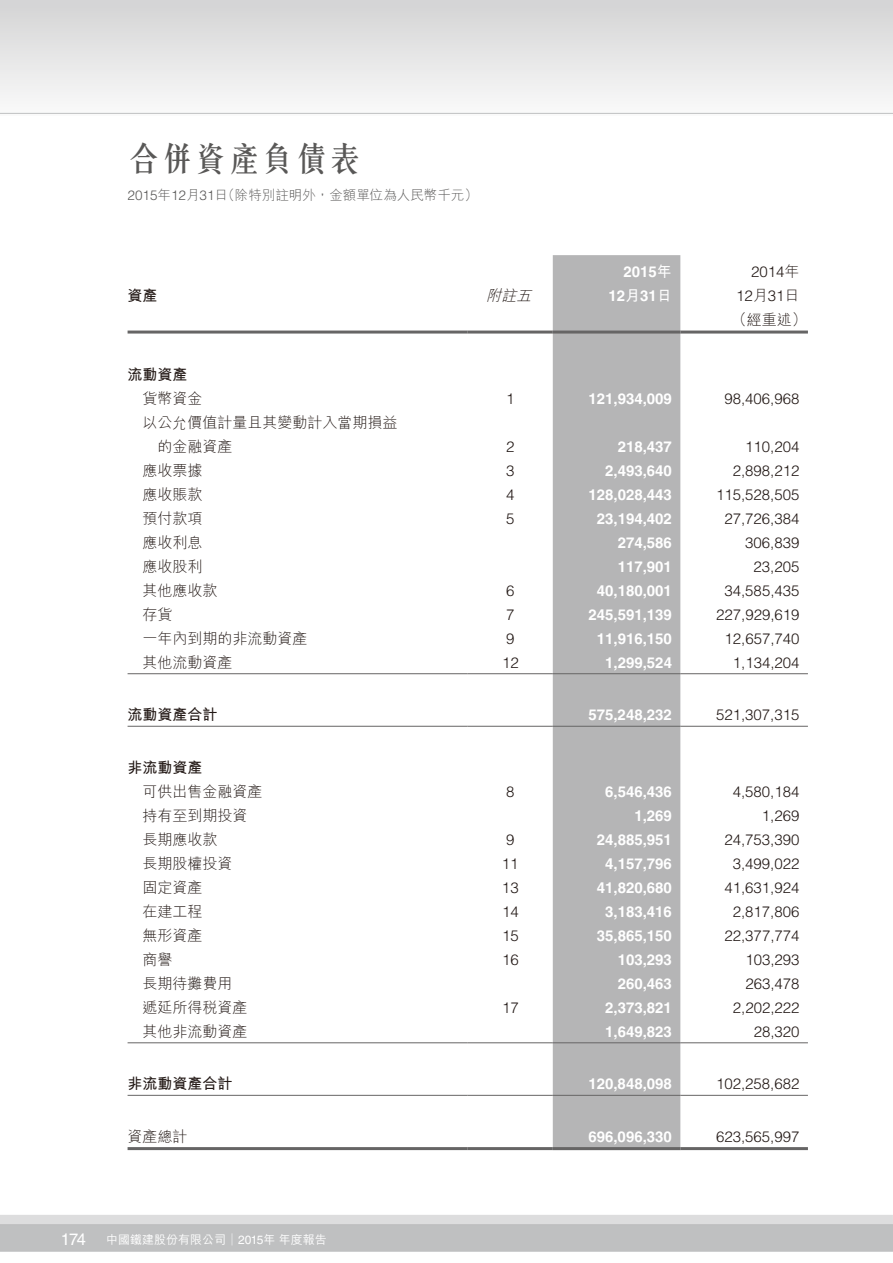
<style>
.page{position:relative;width:893px;height:1263px;background:#fff}
.page>*{position:absolute;margin:0;border:0;box-sizing:border-box;transform-origin:0 0}
.t1{font:500 33px "C Song 3 HK";letter-spacing:.015em;color:#595857}
.t2{font:16.5px "Helvetica LT Std";color:#fff}
.t3{font:300 15px "Helvetica LT Std";color:#231916}
.t4{font:700 15px "Helvetica LT Std";color:#fff}
.t5{font:300 15px/24px "M Hei HK";color:#231916}
.t6{font:700 15px "M Hei HK";color:#231916}
.t7{font:italic 300 15px "M Hei HK";color:#231916}
.t8{font:300 13.5px "M Hei HK";color:#595857}
.t9{font:500 12px "M Hei HK";color:#fff}
.s1{font-family:"Helvetica LT Std"}
.s2{font-family:"M Hei HK"}
.s3{font-family:"Helvetica LT Std";font-weight:400}
</style>
<div class="page">
<div style="left:0;top:0;width:893px;height:116px;background:linear-gradient(to bottom,#d3d3d4,#fafafa)"></div>
<div style="left:0;top:1224px;width:893px;height:28px;background:#bfc0c1"></div>
<hr style="left:0;top:113px;width:893px;height:1px;background:#bfc0c1">
<div style="left:0;top:1215px;width:893px;height:10px;background:#ddddde"></div>
<div style="left:553px;top:255px;width:127px;height:892px;background:#b5b5b6"></div>
<hr style="left:128px;top:331px;width:340px;height:3px;background:#666565">
<hr style="left:468px;top:331px;width:85px;height:3px;background:#666565">
<hr style="left:553px;top:331px;width:127px;height:3px;background:#666565">
<hr style="left:680px;top:331px;width:128px;height:3px;background:#666565">
<hr style="left:128px;top:673px;width:340px;height:1px;background:#666565">
<hr style="left:468px;top:673px;width:85px;height:1px;background:#666565">
<hr style="left:553px;top:673px;width:127px;height:1px;background:#666565">
<hr style="left:680px;top:673px;width:128px;height:1px;background:#666565">
<hr style="left:128px;top:726px;width:340px;height:1px;background:#666565">
<hr style="left:468px;top:726px;width:85px;height:1px;background:#666565">
<hr style="left:553px;top:726px;width:127px;height:1px;background:#666565">
<hr style="left:680px;top:726px;width:128px;height:1px;background:#666565">
<hr style="left:128px;top:1042px;width:340px;height:1px;background:#666565">
<hr style="left:468px;top:1042px;width:85px;height:1px;background:#666565">
<hr style="left:553px;top:1042px;width:127px;height:1px;background:#666565">
<hr style="left:680px;top:1042px;width:128px;height:1px;background:#666565">
<hr style="left:128px;top:1095px;width:340px;height:1px;background:#666565">
<hr style="left:468px;top:1095px;width:85px;height:1px;background:#666565">
<hr style="left:553px;top:1095px;width:127px;height:1px;background:#666565">
<hr style="left:680px;top:1095px;width:128px;height:1px;background:#666565">
<hr style="left:128px;top:1147px;width:340px;height:3px;background:#666565">
<hr style="left:468px;top:1147px;width:85px;height:3px;background:#666565">
<hr style="left:553px;top:1147px;width:127px;height:3px;background:#666565">
<hr style="left:680px;top:1147px;width:128px;height:3px;background:#666565">
<h1 class="t1" style="left:128px;top:142px;width:235px">合併資產負債表</h1>
<p class="t8" style="left:128px;top:188px;width:352px"><span class="s1">2015</span>年<span class="s1">12</span>月<span class="s1">31</span>日（除特別註明外，金額單位為人民幣千元）</p>
<p class="t4" style="left:623px;top:263px;width:50px">2015<span class="s2">年</span></p>
<p class="t3" style="left:751px;top:263px;width:50px">2014<span class="s2">年</span></p>
<p class="t6" style="left:128px;top:285px;width:31px">資產</p>
<p class="t7" style="left:486px;top:288px;width:50px">附註五</p>
<p class="t4" style="left:608px;top:287px;width:65px">12<span class="s2">月</span>31<span class="s2">日</span></p>
<p class="t3" style="left:736px;top:287px;width:65px">12<span class="s2">月</span>31<span class="s2">日</span></p>
<p class="t5" style="left:732px;top:307px;width:76px">（經重述）</p>
<p class="t6" style="left:128px;top:363px;width:61px">流動資產</p>
<p class="t5" style="left:142px;top:386px;width:61px">貨幣資金</p>
<p class="t3" style="left:506px;top:389px;width:10px">1</p>
<p class="t4" style="left:588px;top:389px;width:85px">121,934,009</p>
<p class="t3" style="left:724px;top:389px;width:77px">98,406,968</p>
<p class="t5" style="left:157px;top:410px;width:241px;text-indent:-15px">以公允價值計量且其變動計入當期損益的金融資產</p>
<p class="t3" style="left:506px;top:437px;width:10px">2</p>
<p class="t4" style="left:618px;top:437px;width:56px">218,437</p>
<p class="t3" style="left:745px;top:437px;width:56px">110,204</p>
<p class="t5" style="left:142px;top:458px;width:61px">應收票據</p>
<p class="t3" style="left:506px;top:461px;width:10px">3</p>
<p class="t4" style="left:605px;top:461px;width:68px">2,493,640</p>
<p class="t3" style="left:733px;top:461px;width:68px">2,898,212</p>
<p class="t5" style="left:142px;top:482px;width:61px">應收賬款</p>
<p class="t3" style="left:506px;top:485px;width:10px">4</p>
<p class="t4" style="left:588px;top:485px;width:85px">128,028,443</p>
<p class="t3" style="left:716px;top:485px;width:85px">115,528,505</p>
<p class="t5" style="left:143px;top:506px;width:61px">預付款項</p>
<p class="t3" style="left:506px;top:509px;width:10px">5</p>
<p class="t4" style="left:597px;top:509px;width:77px">23,194,402</p>
<p class="t3" style="left:724px;top:509px;width:77px">27,726,384</p>
<p class="t5" style="left:143px;top:530px;width:61px">應收利息</p>
<p class="t4" style="left:618px;top:533px;width:56px">274,586</p>
<p class="t3" style="left:745px;top:533px;width:56px">306,839</p>
<p class="t5" style="left:143px;top:554px;width:61px">應收股利</p>
<p class="t4" style="left:618px;top:557px;width:56px">117,901</p>
<p class="t3" style="left:754px;top:557px;width:47px">23,205</p>
<p class="t5" style="left:143px;top:578px;width:76px">其他應收款</p>
<p class="t3" style="left:506px;top:581px;width:10px">6</p>
<p class="t4" style="left:597px;top:581px;width:77px">40,180,001</p>
<p class="t3" style="left:724px;top:581px;width:77px">34,585,435</p>
<p class="t5" style="left:143px;top:602px;width:31px">存貨</p>
<p class="t3" style="left:506px;top:605px;width:10px">7</p>
<p class="t4" style="left:589px;top:605px;width:85px">245,591,139</p>
<p class="t3" style="left:716px;top:605px;width:85px">227,929,619</p>
<p class="t5" style="left:143px;top:626px;width:166px">一年內到期的非流動資產</p>
<p class="t3" style="left:506px;top:629px;width:10px">9</p>
<p class="t4" style="left:597px;top:629px;width:77px">11,916,150</p>
<p class="t3" style="left:724px;top:629px;width:77px">12,657,740</p>
<p class="t5" style="left:143px;top:650px;width:91px">其他流動資產</p>
<p class="t3" style="left:502px;top:653px;width:18px">12</p>
<p class="t4" style="left:605px;top:653px;width:68px">1,299,524</p>
<p class="t3" style="left:733px;top:653px;width:68px">1,134,204</p>
<p class="t6" style="left:128px;top:704px;width:91px">流動資產合計</p>
<p class="t4" style="left:588px;top:706px;width:85px">575,248,232</p>
<p class="t3" style="left:716px;top:705px;width:85px">521,307,315</p>
<p class="t6" style="left:128px;top:756px;width:76px">非流動資產</p>
<p class="t5" style="left:142px;top:779px;width:121px">可供出售金融資產</p>
<p class="t3" style="left:506px;top:782px;width:10px">8</p>
<p class="t4" style="left:605px;top:782px;width:68px">6,546,436</p>
<p class="t3" style="left:733px;top:782px;width:68px">4,580,184</p>
<p class="t5" style="left:142px;top:803px;width:106px">持有至到期投資</p>
<p class="t4" style="left:634px;top:806px;width:39px">1,269</p>
<p class="t3" style="left:762px;top:806px;width:39px">1,269</p>
<p class="t5" style="left:142px;top:827px;width:76px">長期應收款</p>
<p class="t3" style="left:506px;top:830px;width:10px">9</p>
<p class="t4" style="left:597px;top:830px;width:77px">24,885,951</p>
<p class="t3" style="left:724px;top:830px;width:77px">24,753,390</p>
<p class="t5" style="left:142px;top:851px;width:91px">長期股權投資</p>
<p class="t3" style="left:502px;top:854px;width:18px">11</p>
<p class="t4" style="left:605px;top:854px;width:68px">4,157,796</p>
<p class="t3" style="left:733px;top:854px;width:68px">3,499,022</p>
<p class="t5" style="left:142px;top:875px;width:61px">固定資產</p>
<p class="t3" style="left:502px;top:878px;width:18px">13</p>
<p class="t4" style="left:597px;top:878px;width:77px">41,820,680</p>
<p class="t3" style="left:724px;top:878px;width:77px">41,631,924</p>
<p class="t5" style="left:143px;top:899px;width:61px">在建工程</p>
<p class="t3" style="left:502px;top:902px;width:18px">14</p>
<p class="t4" style="left:605px;top:902px;width:68px">3,183,416</p>
<p class="t3" style="left:733px;top:902px;width:68px">2,817,806</p>
<p class="t5" style="left:143px;top:923px;width:61px">無形資產</p>
<p class="t3" style="left:502px;top:926px;width:18px">15</p>
<p class="t4" style="left:597px;top:926px;width:77px">35,865,150</p>
<p class="t3" style="left:724px;top:926px;width:77px">22,377,774</p>
<p class="t5" style="left:143px;top:947px;width:31px">商譽</p>
<p class="t3" style="left:502px;top:950px;width:18px">16</p>
<p class="t4" style="left:618px;top:950px;width:56px">103,293</p>
<p class="t3" style="left:745px;top:950px;width:56px">103,293</p>
<p class="t5" style="left:143px;top:971px;width:91px">長期待攤費用</p>
<p class="t4" style="left:618px;top:974px;width:56px">260,463</p>
<p class="t3" style="left:745px;top:974px;width:56px">263,478</p>
<p class="t5" style="left:143px;top:995px;width:106px">遞延所得稅資產</p>
<p class="t3" style="left:502px;top:998px;width:18px">17</p>
<p class="t4" style="left:605px;top:998px;width:68px">2,373,821</p>
<p class="t3" style="left:733px;top:998px;width:68px">2,202,222</p>
<p class="t5" style="left:143px;top:1019px;width:106px">其他非流動資產</p>
<p class="t4" style="left:605px;top:1022px;width:68px">1,649,823</p>
<p class="t3" style="left:754px;top:1022px;width:47px">28,320</p>
<p class="t6" style="left:128px;top:1073px;width:106px">非流動資產合計</p>
<p class="t4" style="left:588px;top:1075px;width:85px">120,848,098</p>
<p class="t3" style="left:716px;top:1074px;width:85px">102,258,682</p>
<p class="t5" style="left:128px;top:1124px;width:61px">資產總計</p>
<p class="t4" style="left:588px;top:1127px;width:85px">696,096,330</p>
<p class="t3" style="left:716px;top:1127px;width:85px">623,565,997</p>
<p class="t2" style="left:61px;top:1230px;width:27px">174</p>
<p class="t9" style="left:106px;top:1230px;width:222px">中國鐵建股份有限公司∣<span class="s3">2015</span>年 年度報告</p>
</div>
